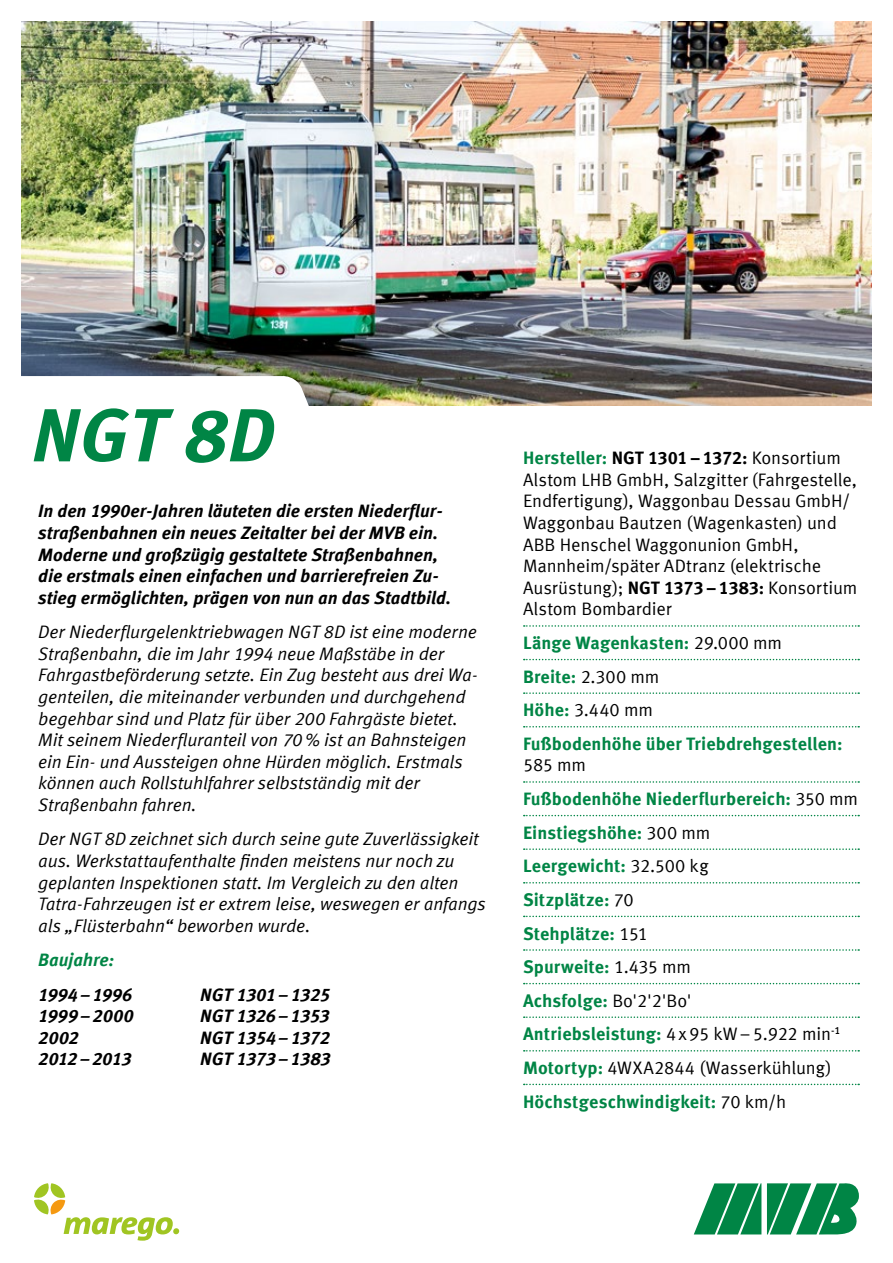
<style>
.page{position:relative;width:893px;height:1263px;background:#fff}
.page>*{position:absolute;margin:0;border:0;box-sizing:border-box;transform-origin:0 0}
.t1{font:italic 700 75px "Meta Offc";color:#008545}
.t2{font:18px/21.6px "Meta Offc Norm Ita";letter-spacing:-.01em;color:#000}
.t3{font:700 18px/33.6px "Meta Offc";letter-spacing:.005em;color:#008545}
.t4{font:18px/21.6px "Meta Offc Norm";letter-spacing:-.005em;color:#000}
.t5{font:italic 700 18px/21.6px "Meta Offc";letter-spacing:-.005em;color:#000}
.t6{font:italic 700 18px "Meta Offc";letter-spacing:-.03em;color:#000}
.t7{font:700 18px "Meta Offc";color:#000}
.t8{font:italic 700 18px "Meta Offc";letter-spacing:-.005em;color:#008545}
.t9{font:italic 700 18px "Meta Offc";letter-spacing:-.04em;color:#000}
.s1{color:#008545}
.s2{font-family:"Meta Offc Norm";font-weight:400}
.s3{font-family:"Meta Offc";font-weight:700}
.s4{font-family:"Meta Offc Norm";font-weight:400;color:#000}
.s5{font-family:"Meta Offc";font-weight:700;color:#008545}
</style>
<div class="page">
<img style="left:21px;top:21px;width:851px;height:384px">
<svg style="left:21px;top:376px;width:308px;height:30px"></svg>
<svg style="left:694px;top:1183px;width:67px;height:51px"></svg>
<svg style="left:767px;top:1183px;width:92px;height:52px;background:#2c9a65"></svg>
<svg style="left:34px;top:1183px;width:145px;height:58px"></svg>
<svg style="left:524px;top:625px;width:335px;height:2px"></svg>
<svg style="left:524px;top:659px;width:335px;height:1px"></svg>
<svg style="left:524px;top:692px;width:335px;height:2px"></svg>
<svg style="left:524px;top:726px;width:335px;height:1px"></svg>
<svg style="left:524px;top:781px;width:335px;height:2px"></svg>
<svg style="left:524px;top:815px;width:335px;height:1px"></svg>
<svg style="left:524px;top:848px;width:335px;height:2px"></svg>
<svg style="left:524px;top:882px;width:335px;height:1px"></svg>
<svg style="left:524px;top:916px;width:335px;height:1px"></svg>
<svg style="left:524px;top:949px;width:335px;height:2px"></svg>
<svg style="left:524px;top:983px;width:335px;height:1px"></svg>
<svg style="left:524px;top:1016px;width:335px;height:2px"></svg>
<svg style="left:524px;top:1050px;width:335px;height:1px"></svg>
<svg style="left:524px;top:1084px;width:335px;height:1px"></svg>
<h1 class="t1" style="left:32px;top:391px;width:245px">NGT 8D</h1>
<p class="t5" style="left:38px;top:501px;width:414px">In den 1990er-Jahren läuteten die ersten Niederflur&shy;straßenbahnen ein neues Zeitalter bei der MVB ein.<br>Moderne und großzügig gestaltete Straßenbahnen, die erstmals einen einfachen und barrierefreien Zu&shy;stieg ermöglichten, prägen von nun an das Stadtbild.</p>
<p class="t2" style="left:38px;top:622px;width:441px">Der Niederflurgelenktriebwagen NGT 8D ist eine moderne Straßenbahn, die im Jahr 1994 neue Maßstäbe in der Fahrgastbeförderung setzte. Ein Zug besteht aus drei Wa&shy;genteilen, die miteinander verbunden und durchgehend begehbar sind und Platz für über 200 Fahrgäste bietet.<br>Mit seinem Niederfluranteil von 70% ist an Bahnsteigen ein Ein- und Aussteigen ohne Hürden möglich. Erstmals können auch Rollstuhlfahrer selbstständig mit der Straßenbahn fahren.</p>
<p class="t2" style="left:38px;top:829px;width:449px">Der NGT 8D zeichnet sich durch seine gute Zuverlässigkeit aus. Werkstattaufenthalte finden meistens nur noch zu geplanten Inspektionen statt. Im Vergleich zu den alten Tatra-Fahrzeugen ist er extrem leise, weswegen er anfangs als „Flüsterbahn“ beworben wurde.</p>
<p class="t8" style="left:38px;top:949px;width:77px">Baujahre:</p>
<p class="t5" style="left:38px;top:984px;width:95px">1994–1996</p>
<p class="t6" style="left:200px;top:983px;width:131px">NGT 1301–1325</p>
<p class="t5" style="left:38px;top:1006px;width:97px">1999–2000</p>
<p class="t6" style="left:200px;top:1005px;width:131px">NGT 1326–1353</p>
<p class="t5" style="left:38px;top:1027px;width:42px">2002</p>
<p class="t6" style="left:200px;top:1027px;width:131px">NGT 1354–1372</p>
<p class="t9" style="left:38px;top:1048px;width:95px">2012–2013</p>
<p class="t5" style="left:200px;top:1049px;width:132px">NGT 1373–1383</p>
<p class="t7" style="left:523px;top:447px;width:320px"><span class="s1">Hersteller:</span> NGT 1301–1372: <span class="s2">Konsortium</span></p>
<p class="t4" style="left:523px;top:469px;width:336px">Alstom LHB GmbH, Salzgitter (Fahrgestelle, Endfertigung), Waggonbau Dessau GmbH/ Waggonbau Bautzen (Wagenkasten) und ABB Henschel Waggonunion GmbH, Mannheim/später ADtranz (elektrische Ausrüstung); <span class="s3">NGT 1373–1383:</span> Konsortium Alstom Bombardier</p>
<p class="t3" style="left:523px;top:626px;width:261px">Länge Wagenkasten: <span class="s4">29.000 mm<br></span>Breite: <span class="s4">2.300 mm</span></p>
<p class="t4" style="left:523px;top:700px;width:131px"><span class="s5">Höhe:</span> 3.440 mm</p>
<p class="t3" style="left:523px;top:727px;width:321px">Fußbodenhöhe über Triebdrehgestellen:</p>
<p class="t4" style="left:523px;top:755px;width:64px">585 mm</p>
<p class="t3" style="left:523px;top:782px;width:337px">Fußbodenhöhe Niederflurbereich: <span class="s4">350 mm<br></span>Einstiegshöhe: <span class="s4">300 mm<br></span>Leergewicht: <span class="s4">32.500 kg<br></span>Sitzplätze: <span class="s4">70<br></span>Stehplätze: <span class="s4">151<br></span>Spurweite: <span class="s4">1.435 mm<br></span>Achsfolge: <span class="s4">Bo'2'2'Bo'<br></span>Antriebsleistung: <span class="s4">4x95 kW–5.922 min</span><sup>-1</sup></p>
<p class="t4" style="left:523px;top:1057px;width:310px"><span class="s5">Motortyp:</span> 4WXA2844 (Wasserkühlung)</p>
<p class="t3" style="left:523px;top:1085px;width:265px">Höchstgeschwindigkeit: <span class="s4">70 km/h</span></p>
</div>
